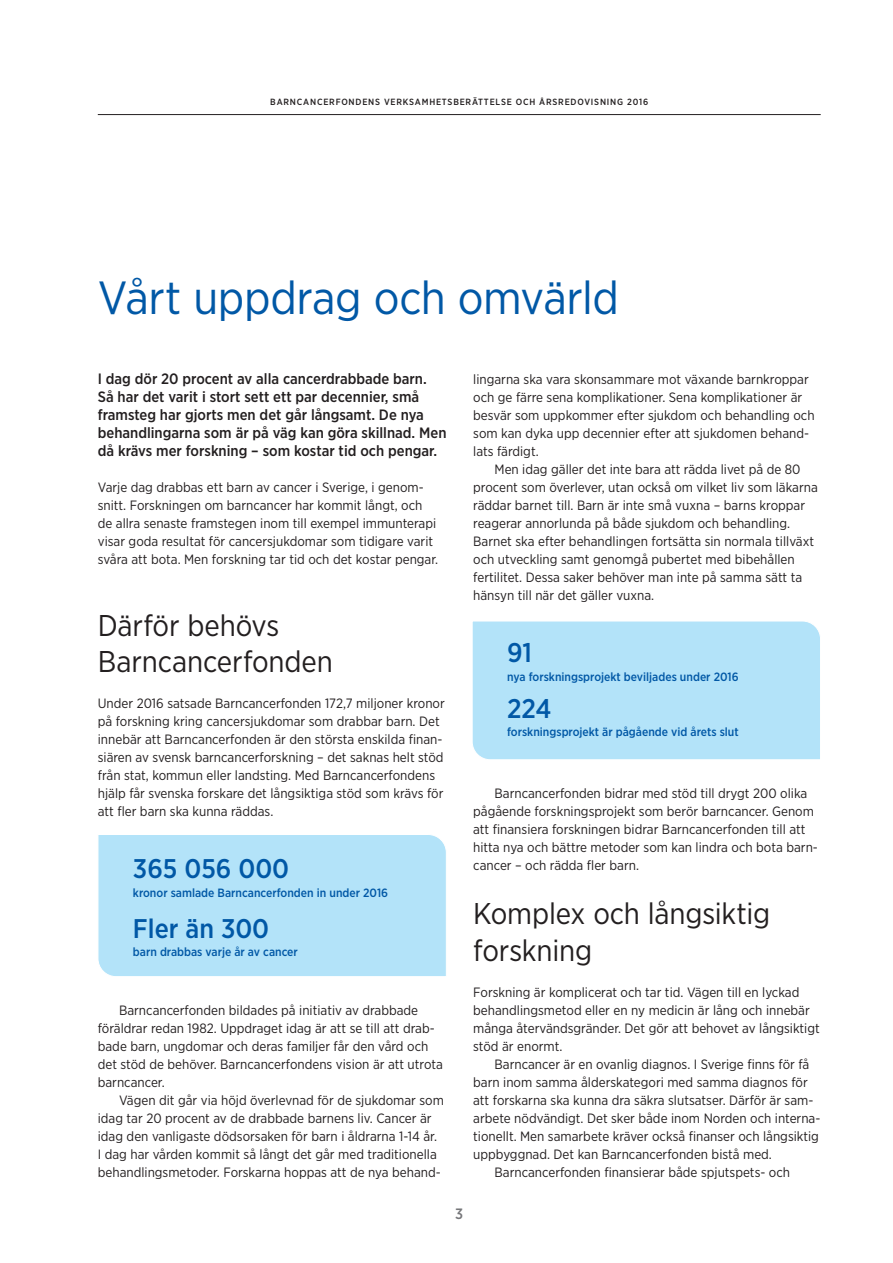
<style>
.page{position:relative;width:893px;height:1263px;background:#fff}
.page>*{position:absolute;margin:0;border:0;box-sizing:border-box;transform-origin:0 0}
.Huvudrubrik_2{font:46.5px "Gotham Narrow";letter-spacing:-.01em;color:#0158a6}
.Mellanrubrik_2{font:30px/36px "Gotham Narrow";letter-spacing:-.005em;color:#231f20}
.ToC_Nivå_2{font:500 27px "Gotham Narrow";color:#0158a6}
.Ingress{font:500 15px/18px "Gotham Narrow";color:#231f20}
.t1{font:500 15px "Gotham Narrow";color:#757679}
.Bröd_indrag{font:13.5px/18px "Gotham Narrow";color:#231f20}
.Bröd{font:13.5px/18px "Gotham Narrow";color:#231f20}
.ToC_Nivå_2-2{font:500 12px "Gotham Narrow";color:#0158a6}
.t2{font:500 9px "Gotham Narrow";letter-spacing:.09em;color:#231f20}
</style>
<div class="page">
<hr style="left:98px;top:114px;width:723px;height:1px;background:#231f20">
<div style="left:472px;top:621px;width:348px;height:139px;background:#b3e3f9"></div>
<div style="left:98px;top:835px;width:348px;height:141px;background:#b3e3f9"></div>
<p class="t2" style="left:270px;top:96px;width:379px">BARNCANCERFONDENS VERKSAMHETSBERÄTTELSE OCH ÅRSREDOVISNING 2016</p>
<p class="Huvudrubrik_2" style="left:98px;top:268px;width:523px">Vårt uppdrag och omvärld</p>
<p class="Ingress" style="left:98px;top:370px;width:350px">I dag dör 20 procent av alla cancerdrabbade barn.<br>Så har det varit i stort sett ett par decennier, små framsteg har gjorts men det går långsamt. De nya behandlingarna som är på väg kan göra skillnad. Men då krävs mer forskning – som kostar tid och pengar.</p>
<p class="Bröd" style="left:98px;top:478px;width:340px">Varje dag drabbas ett barn av cancer i Sverige, i genom&shy;snitt. Forskningen om barncancer har kommit långt, och de allra senaste framstegen inom till exempel immunterapi visar goda resultat för cancersjukdomar som tidigare varit svåra att bota. Men forskning tar tid och det kostar pengar.</p>
<p class="Mellanrubrik_2" style="left:98px;top:607px;width:237px">Därför behövs<br>Barncancerfonden</p>
<p class="Bröd" style="left:98px;top:694px;width:349px">Under 2016 satsade Barncancerfonden 172,7 miljoner kronor på forskning kring cancersjukdomar som drabbar barn. Det innebär att Barncancerfonden är den största enskilda finan&shy;siären av svensk barncancerforskning – det saknas helt stöd från stat, kommun eller landsting. Med Barncancerfondens hjälp får svenska forskare det långsiktiga stöd som krävs för att fler barn ska kunna räddas.</p>
<p class="ToC_Nivå_2" style="left:133px;top:851px;width:158px">365 056 000</p>
<p class="ToC_Nivå_2-2" style="left:133px;top:885px;width:257px">kronor samlade Barncancerfonden in under 2016</p>
<p class="ToC_Nivå_2" style="left:133px;top:911px;width:138px">Fler än 300</p>
<p class="ToC_Nivå_2-2" style="left:133px;top:944px;width:166px">barn drabbas varje år av cancer</p>
<p class="Bröd_indrag" style="left:98px;top:1000px;width:347px;text-indent:21px">Barncancerfonden bildades på initiativ av drabbade föräldrar redan 1982. Uppdraget idag är att se till att drab&shy;bade barn, ungdomar och deras familjer får den vård och det stöd de behöver. Barncancerfondens vision är att utrota barncancer.</p>
<p class="Bröd_indrag" style="left:98px;top:1090px;width:348px;text-indent:21px">Vägen dit går via höjd överlevnad för de sjukdomar som idag tar 20 procent av de drabbade barnens liv. Cancer är idag den vanligaste dödsorsaken för barn i åldrarna 1-14 år.<br>I dag har vården kommit så långt det går med traditionella behandlingsmetoder. Forskarna hoppas att de nya behand-</p>
<p class="Bröd_indrag" style="left:473px;top:370px;width:343px">lingarna ska vara skonsammare mot växande barnkroppar och ge färre sena komplikationer. Sena komplikationer är besvär som uppkommer efter sjukdom och behandling och som kan dyka upp decennier efter att sjukdomen behand&shy;lats färdigt.</p>
<p class="Bröd_indrag" style="left:473px;top:460px;width:346px;text-indent:21px">Men idag gäller det inte bara att rädda livet på de 80 procent som överlever, utan också om vilket liv som läkarna räddar barnet till. Barn är inte små vuxna – barns kroppar reagerar annorlunda på både sjukdom och behandling.<br>Barnet ska efter behandlingen fortsätta sin normala tillväxt och utveckling samt genomgå pubertet med bibehållen fertilitet. Dessa saker behöver man inte på samma sätt ta hänsyn till när det gäller vuxna.</p>
<p class="ToC_Nivå_2" style="left:507px;top:636px;width:26px">91</p>
<p class="ToC_Nivå_2-2" style="left:507px;top:669px;width:233px">nya forskningsprojekt beviljades under 2016</p>
<p class="ToC_Nivå_2" style="left:507px;top:691px;width:46px">224</p>
<p class="ToC_Nivå_2-2" style="left:507px;top:724px;width:233px">forskningsprojekt är pågående vid årets slut</p>
<p class="Bröd_indrag" style="left:473px;top:784px;width:346px;text-indent:21px">Barncancerfonden bidrar med stöd till drygt 200 olika pågående forskningsprojekt som berör barncancer. Genom att finansiera forskningen bidrar Barncancerfonden till att hitta nya och bättre metoder som kan lindra och bota barn&shy;cancer – och rädda fler barn.</p>
<p class="Mellanrubrik_2" style="left:473px;top:895px;width:298px">Komplex och långsiktig forskning</p>
<p class="Bröd" style="left:473px;top:982px;width:348px">Forskning är komplicerat och tar tid. Vägen till en lyckad behandlingsmetod eller en ny medicin är lång och innebär många återvändsgränder. Det gör att behovet av långsiktigt stöd är enormt.</p>
<p class="Bröd_indrag" style="left:473px;top:1054px;width:349px;text-indent:21px">Barncancer är en ovanlig diagnos. I Sverige finns för få barn inom samma ålderskategori med samma diagnos för att forskarna ska kunna dra säkra slutsatser. Därför är sam&shy;arbete nödvändigt. Det sker både inom Norden och interna&shy;tionellt. Men samarbete kräver också finanser och långsiktig uppbyggnad. Det kan Barncancerfonden bistå med.</p>
<p class="Bröd_indrag" style="left:494px;top:1162px;width:297px">Barncancerfonden finansierar både spjutspets- och</p>
<p class="t1" style="left:455px;top:1204px;width:9px">3</p>
</div>
